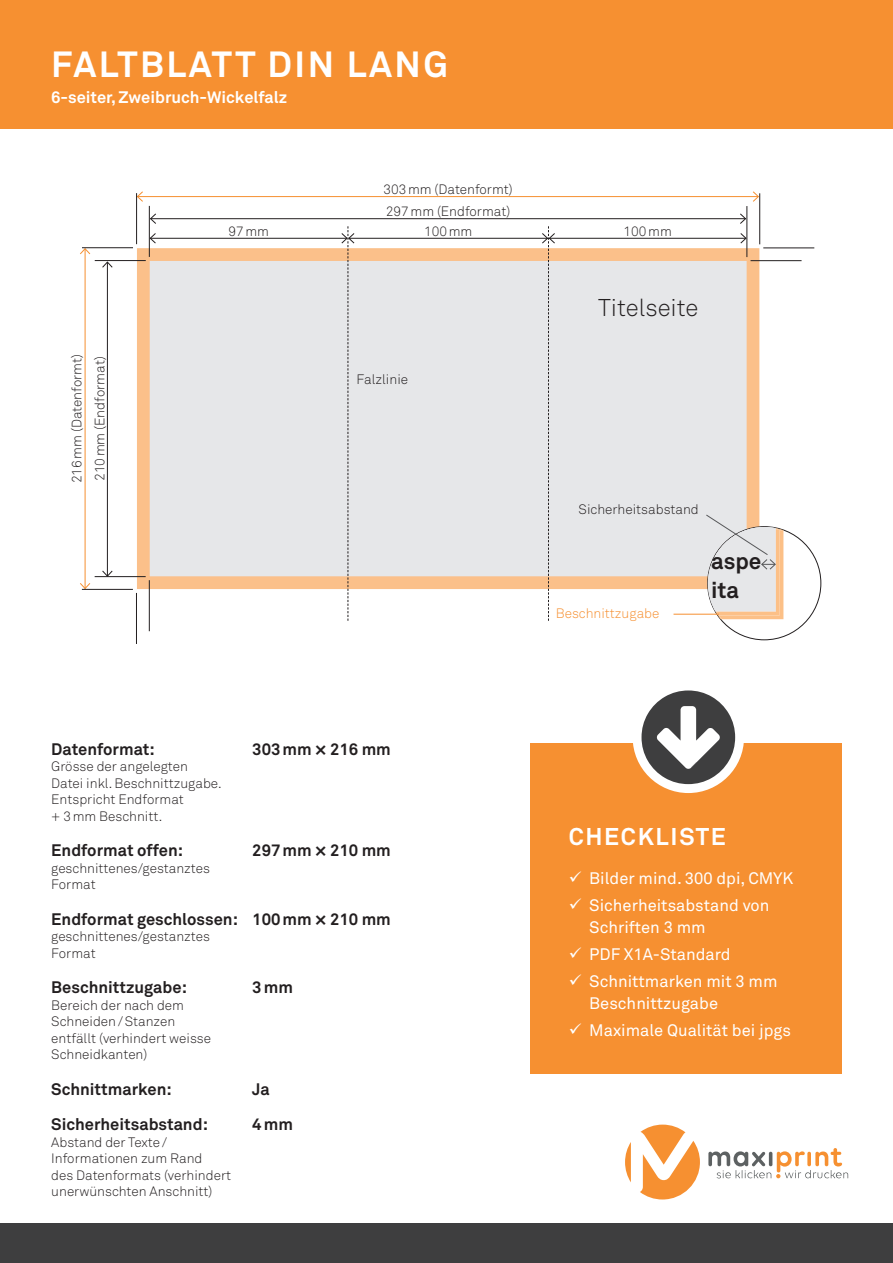
<style>
.page{position:relative;width:893px;height:1263px;background:#fff}
.page>*{position:absolute;margin:0;border:0;box-sizing:border-box;transform-origin:0 0}
.t1{font:700 36px "Akkurat";letter-spacing:.07em;color:#fff}
.t2{font:700 24px "Akkurat";letter-spacing:.07em;color:#fff}
.t3{font:300 24px "Akkurat";color:#231f20}
.t4{font:700 22.5px/28.5px "Akkurat";color:#231f20}
.t5{font:700 16.5px "Akkurat";color:#231f20}
.t6{font:16.5px/22.5px "Akkurat";color:#fff}
.t7{font:700 16.5px "Akkurat";color:#fff}
.t8{font:300 13.5px/16.5px "Akkurat";color:#231f20}
.t9{font:300 13.5px "Akkurat";color:#f69031}
</style>
<div class="page">
<div style="left:0;top:0;width:893px;height:128px;background:#f69031"></div>
<div style="left:0;top:1223px;width:893px;height:40px;background:#3e3e3f"></div>
<svg style="left:625px;top:1142px;width:6px;height:40px"></svg>
<svg style="left:640px;top:1124px;width:60px;height:75px"></svg>
<svg style="left:708px;top:1148px;width:140px;height:30px"></svg>
<div style="left:530px;top:743px;width:312px;height:331px;background:#f69031"></div>
<div style="left:633px;top:682px;width:111px;height:111px;border:12px solid #fff;border-radius:50%"></div>
<svg style="left:641px;top:690px;width:94px;height:94px"></svg>
<div style="left:137px;top:248px;width:622px;height:341px;background:#e6e7e9;border:13px solid #fbc08a"></div>
<hr style="left:151px;top:218px;width:594px;height:1px;background:#231f20">
<svg style="left:150px;top:213px;width:7px;height:11px"></svg>
<svg style="left:739px;top:213px;width:7px;height:11px"></svg>
<hr style="left:150px;top:238px;width:197px;height:1px;background:#231f20">
<svg style="left:150px;top:233px;width:7px;height:11px"></svg>
<hr style="left:349px;top:238px;width:198px;height:1px;background:#231f20">
<svg style="left:341px;top:226px;width:14px;height:395px"></svg>
<hr style="left:549px;top:238px;width:197px;height:1px;background:#231f20">
<svg style="left:541px;top:226px;width:15px;height:395px"></svg>
<svg style="left:740px;top:233px;width:6px;height:11px"></svg>
<hr style="left:137px;top:196px;width:621px;height:1px;background:#f69031">
<svg style="left:137px;top:191px;width:7px;height:11px"></svg>
<svg style="left:752px;top:191px;width:7px;height:11px"></svg>
<hr style="left:107px;top:262px;width:1px;height:314px;background:#231f20">
<svg style="left:102px;top:570px;width:11px;height:6px"></svg>
<svg style="left:102px;top:261px;width:11px;height:7px"></svg>
<hr style="left:85px;top:249px;width:1px;height:339px;background:#f69031">
<svg style="left:80px;top:582px;width:11px;height:8px"></svg>
<svg style="left:80px;top:248px;width:11px;height:7px"></svg>
<hr style="left:673px;top:614px;width:46px;height:1px;background:#f69031">
<svg style="left:705px;top:514px;width:78px;height:105px"></svg>
<hr style="left:95px;top:576px;width:51px;height:1px;background:#231f20">
<hr style="left:149px;top:580px;width:1px;height:51px;background:#231f20">
<hr style="left:136px;top:593px;width:1px;height:51px;background:#231f20">
<hr style="left:82px;top:589px;width:51px;height:1px;background:#231f20">
<hr style="left:149px;top:206px;width:1px;height:51px;background:#231f20">
<hr style="left:95px;top:260px;width:51px;height:1px;background:#231f20">
<hr style="left:82px;top:247px;width:51px;height:1px;background:#231f20">
<hr style="left:136px;top:193px;width:1px;height:51px;background:#231f20">
<hr style="left:750px;top:260px;width:52px;height:1px;background:#231f20">
<hr style="left:746px;top:206px;width:1px;height:51px;background:#231f20">
<hr style="left:759px;top:193px;width:1px;height:51px;background:#231f20">
<hr style="left:763px;top:247px;width:51px;height:1px;background:#231f20">
<h1 class="t1" style="left:51px;top:42px;width:399px">FALTBLATT DIN LANG</h1>
<p class="t7" style="left:51px;top:87px;width:238px">6-seiter, Zweibruch-Wickelfalz</p>
<p class="t8" style="left:383px;top:181px;width:131px">303mm (Datenformt)</p>
<p class="t8" style="left:386px;top:203px;width:126px">297mm (Endformat)</p>
<p class="t8" style="left:228px;top:223px;width:42px">97mm</p>
<p class="t8" style="left:424px;top:223px;width:50px">100mm</p>
<p class="t8" style="left:624px;top:223px;width:50px">100mm</p>
<p class="t8" style="left:69px;top:483px;width:131px;rotate:-90deg">216mm (Datenformt)</p>
<p class="t8" style="left:92px;top:481px;width:126px;rotate:-90deg">210mm (Endformat)</p>
<p class="t8" style="left:356px;top:371px;width:53px">Falzlinie</p>
<p class="t5" style="left:51px;top:738px;width:105px">Datenformat:</p>
<p class="t5" style="left:252px;top:738px;width:140px">303mm × 216 mm</p>
<p class="t8" style="left:51px;top:758px;width:172px">Grösse der angelegten<br>Datei inkl. Beschnittzugabe.<br>Entspricht Endformat<br>+ 3mm Beschnitt.</p>
<p class="t5" style="left:51px;top:840px;width:133px">Endformat offen:</p>
<p class="t5" style="left:252px;top:840px;width:140px">297mm × 210 mm</p>
<p class="t8" style="left:51px;top:860px;width:160px">geschnittenes/gestanztes<br>Format</p>
<p class="t5" style="left:51px;top:908px;width:341px">Endformat geschlossen: 100mm × 210 mm</p>
<p class="t8" style="left:51px;top:928px;width:160px">geschnittenes/gestanztes<br>Format</p>
<p class="t5" style="left:51px;top:977px;width:137px">Beschnittzugabe:</p>
<p class="t5" style="left:252px;top:977px;width:42px">3mm</p>
<p class="t8" style="left:51px;top:997px;width:161px">Bereich der nach dem<br>Schneiden/Stanzen entfällt (verhindert weisse<br>Schneidkanten)</p>
<p class="t5" style="left:51px;top:1078px;width:122px">Schnittmarken:</p>
<p class="t5" style="left:252px;top:1078px;width:19px">Ja</p>
<p class="t5" style="left:51px;top:1114px;width:158px">Sicherheitsabstand:</p>
<p class="t5" style="left:252px;top:1114px;width:42px">4mm</p>
<p class="t8" style="left:51px;top:1134px;width:181px">Abstand der Texte/<br>Informationen zum Rand<br>des Datenformats (verhindert unerwünschten Anschnitt)</p>
<h2 class="t3" style="left:598px;top:293px;width:102px">Titelseite</h2>
<p class="t8" style="left:579px;top:501px;width:122px">Sicherheitsabstand</p>
<p class="t9" style="left:556px;top:606px;width:105px">Beschnittzugabe</p>
<h3 class="t4" style="left:711px;top:547px;width:52px">aspe ita</h3>
<h2 class="t2" style="left:569px;top:822px;width:159px">CHECKLISTE</h2>
<p class="t6" style="left:569px;top:867px;width:226px">✓ Bilder mind. 300 dpi, CMYK</p>
<p class="t6" style="left:589px;top:894px;width:182px;text-indent:-21px">✓ Sicherheitsabstand von<br>Schriften 3 mm</p>
<p class="t6" style="left:569px;top:943px;width:163px">✓ PDF X1A-Standard</p>
<p class="t6" style="left:589px;top:970px;width:190px;text-indent:-21px">✓ Schnittmarken mit 3 mm<br>Beschnittzugabe</p>
<p class="t6" style="left:569px;top:1019px;width:224px">✓ Maximale Qualität bei jpgs</p>
</div>
